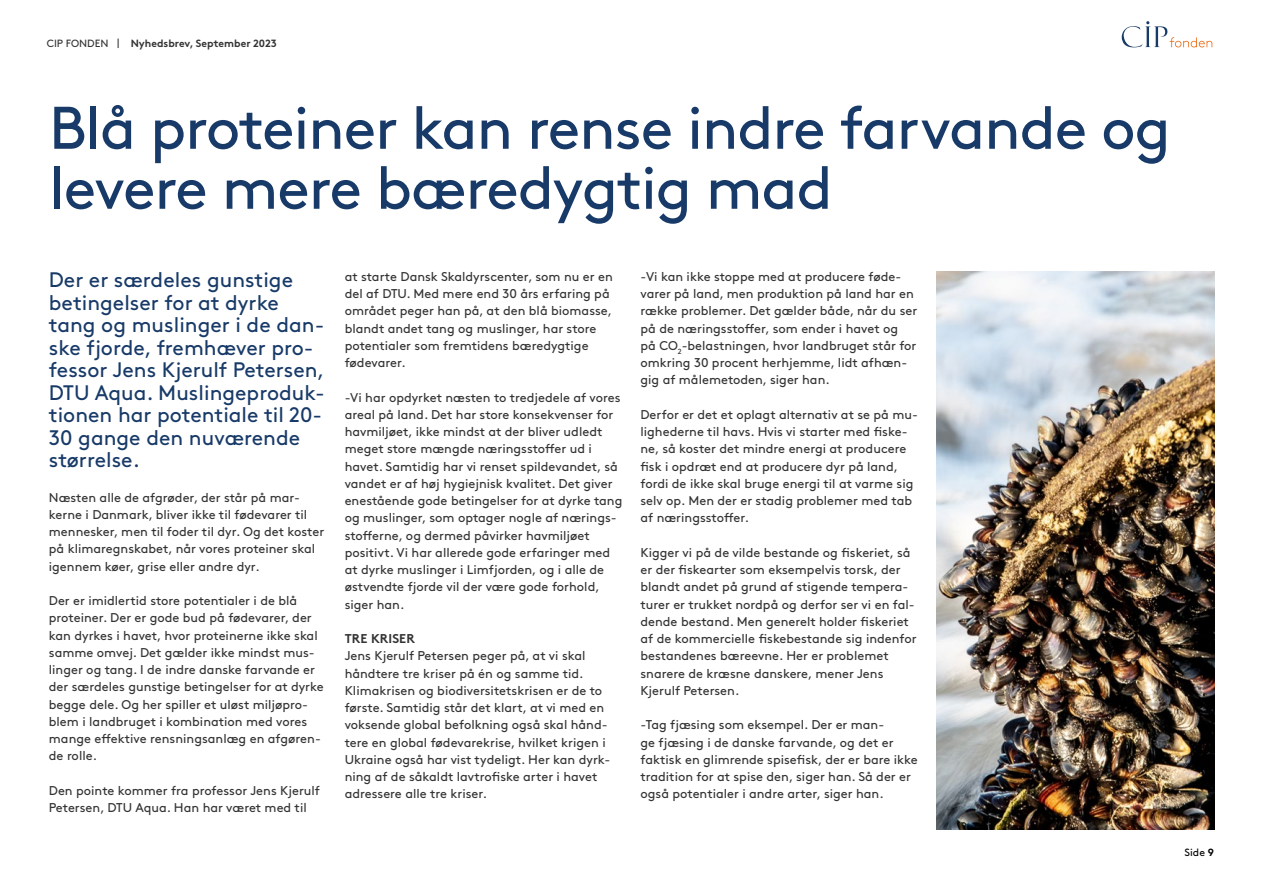
<style>
.page{position:relative;width:1263px;height:893px;background:#fff}
.page>*{position:absolute;margin:0;border:0;box-sizing:border-box;transform-origin:0 0}
.t1{font:60px/60px "Brown";letter-spacing:-.02em;color:#183a68}
.t2{font:21px/22.5px "Brown";color:#183a68}
.t3{font:12.75px/17.2px "Brown";color:#333}
.t4{font:700 12.75px "Brown";letter-spacing:.005em;color:#333}
.t5{font:700 10.5px "Brown";color:#333}
.t6{font:10.5px "Brown";color:#000}
.s1{font-weight:400}
.s2{font-weight:700}
</style>
<div class="page">
<img style="left:936px;top:271px;width:278px;height:558px">
<svg style="left:1122px;top:21px;width:90px;height:26px"></svg>
<p class="t5" style="left:47px;top:35px;width:232px"><span class="s1">CIP FONDEN |</span> Nyhedsbrev, September 2023</p>
<h1 class="t1" style="left:49px;top:93px;width:1123px">Blå proteiner kan rense indre farvande og levere mere bæredygtig mad</h1>
<h2 class="t2" style="left:49px;top:267px;width:277px">Der er særdeles gunstige betingelser for at dyrke tang og muslinger i de dan&shy;ske fjorde, fremhæver pro&shy;fessor Jens Kjerulf Petersen,<br>DTU Aqua. Muslingeproduk&shy;tionen har potentiale til 20-<br>30 gange den nuværende størrelse.</h2>
<p class="t3" style="left:49px;top:487px;width:277px">Næsten alle de afgrøder, der står på mar&shy;kerne i Danmark, bliver ikke til fødevarer til mennesker, men til foder til dyr. Og det koster på klimaregnskabet, når vores proteiner skal igennem køer, grise eller andre dyr.</p>
<p class="t3" style="left:49px;top:591px;width:276px">Der er imidlertid store potentialer i de blå proteiner. Der er gode bud på fødevarer, der kan dyrkes i havet, hvor proteinerne ikke skal samme omvej. Det gælder ikke mindst mus&shy;linger og tang. I de indre danske farvande er der særdeles gunstige betingelser for at dyrke begge dele. Og her spiller et uløst miljøpro&shy;blem i landbruget i kombination med vores mange effektive rensningsanlæg en afgøren&shy;de rolle.</p>
<p class="t3" style="left:49px;top:781px;width:273px">Den pointe kommer fra professor Jens Kjerulf<br>Petersen, DTU Aqua. Han har været med til</p>
<p class="t3" style="left:345px;top:267px;width:270px">at starte Dansk Skaldyrscenter, som nu er en del af DTU. Med mere end 30 års erfaring på området peger han på, at den blå biomasse, blandt andet tang og muslinger, har store potentialer som fremtidens bæredygtige fødevarer.</p>
<p class="t3" style="left:345px;top:387px;width:279px">-Vi har opdyrket næsten to tredjedele af vores areal på land. Det har store konsekvenser for havmiljøet, ikke mindst at der bliver udledt meget store mængde næringsstoffer ud i havet. Samtidig har vi renset spildevandet, så vandet er af høj hygiejnisk kvalitet. Det giver enestående gode betingelser for at dyrke tang og muslinger, som optager nogle af nærings&shy;stofferne, og dermed påvirker havmiljøet positivt. Vi har allerede gode erfaringer med at dyrke muslinger i Limfjorden, og i alle de østvendte fjorde vil der være gode forhold, siger han.</p>
<p class="t4" style="left:345px;top:628px;width:72px">TRE KRISER</p>
<p class="t3" style="left:345px;top:646px;width:267px">Jens Kjerulf Petersen peger på, at vi skal håndtere tre kriser på én og samme tid.<br>Klimakrisen og biodiversitetskrisen er de to første. Samtidig står det klart, at vi med en voksende global befolkning også skal hånd&shy;tere en global fødevarekrise, hvilket krigen i Ukraine også har vist tydeligt. Her kan dyrk&shy;ning af de såkaldt lavtrofiske arter i havet adressere alle tre kriser.</p>
<p class="t3" style="left:640px;top:267px;width:278px">-Vi kan ikke stoppe med at producere føde&shy;varer på land, men produktion på land har en række problemer. Det gælder både, når du ser på de næringsstoffer, som ender i havet og<br>på CO<sub>2</sub>-belastningen, hvor landbruget står for omkring 30 procent herhjemme, lidt afhæn&shy;gig af målemetoden, siger han.</p>
<p class="t3" style="left:640px;top:405px;width:279px">Derfor er det et oplagt alternativ at se på mu&shy;lighederne til havs. Hvis vi starter med fiske&shy;ne, så koster det mindre energi at producere fisk i opdræt end at producere dyr på land, fordi de ikke skal bruge energi til at varme sig selv op. Men der er stadig problemer med tab af næringsstoffer.</p>
<p class="t3" style="left:640px;top:543px;width:278px">Kigger vi på de vilde bestande og fiskeriet, så er der fiskearter som eksempelvis torsk, der blandt andet på grund af stigende tempera&shy;turer er trukket nordpå og derfor ser vi en fal&shy;dende bestand. Men generelt holder fiskeriet af de kommercielle fiskebestande sig indenfor bestandenes bæreevne. Her er problemet snarere de kræsne danskere, mener Jens Kjerulf Petersen.</p>
<p class="t3" style="left:640px;top:715px;width:279px">-Tag fjæsing som eksempel. Der er man-<br>ge fjæsing i de danske farvande, og det er faktisk en glimrende spisefisk, der er bare ikke tradition for at spise den, siger han. Så der er også potentialer i andre arter, siger han.</p>
<p class="t6" style="left:1184px;top:844px;width:31px">Side <span class="s2">9</span></p>
</div>
